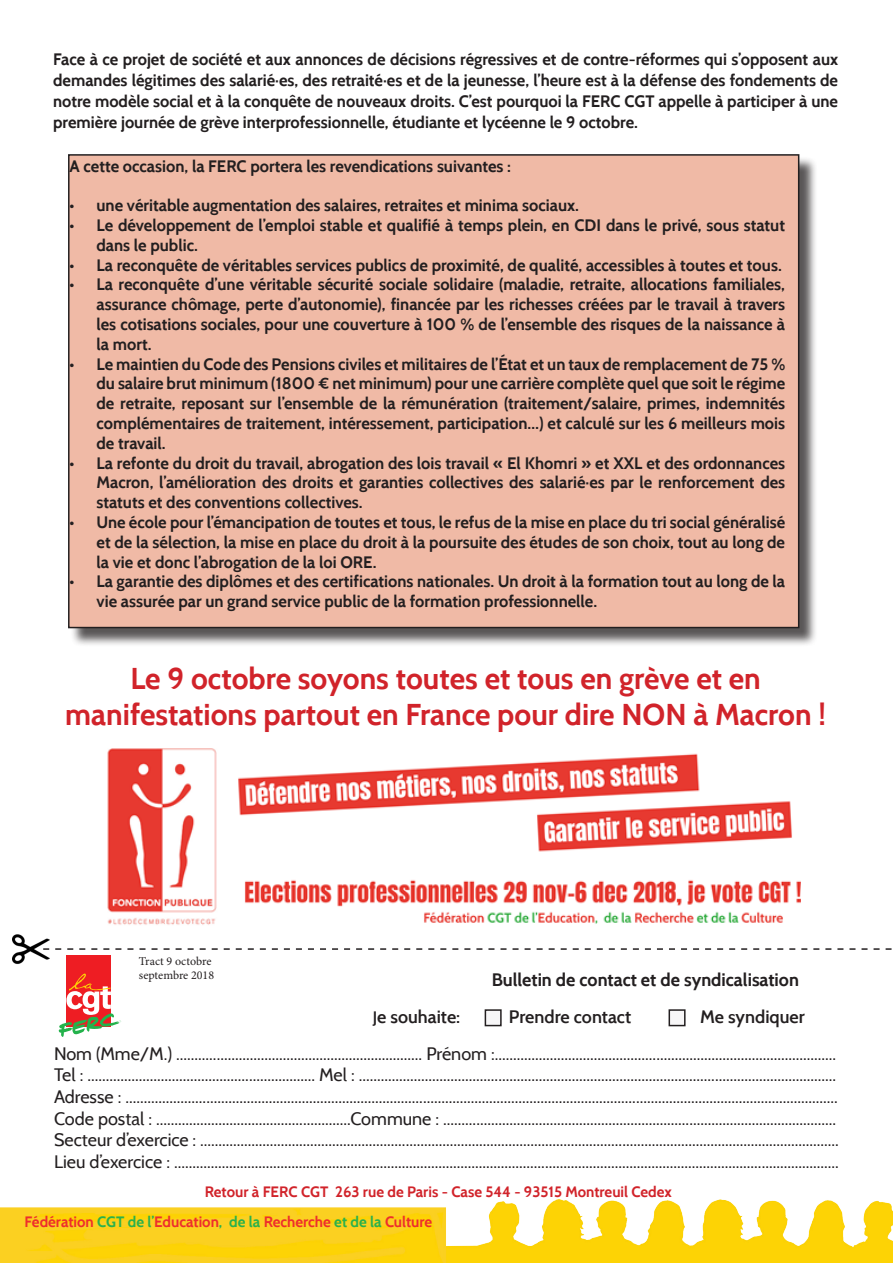
<style>
.page{position:relative;width:893px;height:1263px;background:#fff}
.page>*{position:absolute;margin:0;border:0;box-sizing:border-box;transform-origin:0 0}
.t1{font:700 30px/36px "Cabin";color:#d1232a;text-align:center}
.t2{font:18px "Cabin";color:#231f20}
.t3{font:700 18px "Cabin";color:#231f20}
.t4{font:600 18px "Cabin";color:#231f20}
.t5{font:700 16.5px/19.8px "Cabin";color:#231f20;text-align:justify}
.t6{font:700 15px "Cabin";color:#d1232a}
.t7{font:700 15px "Cabin";color:#ee2e2c}
.t8{font:12px "Minion Pro";color:#231f20}
.s1{font-size:16.5px}
.s2{color:#2bb14b}
</style>
<div class="page">
<img style="left:0;top:1199px;width:893px;height:64px">
<div style="left:67px;top:955px;width:44px;height:72px;background:#ee1d23"></div>
<svg style="left:59px;top:973px;width:62px;height:64px"></svg>
<div style="left:485px;top:1010px;width:16px;height:15px;background:#f7f6f7"></div>
<div style="left:485px;top:1009px;width:17px;height:17px;border:2px solid #231f20"></div>
<div style="left:669px;top:1010px;width:16px;height:15px;background:#f7f6f7"></div>
<div style="left:669px;top:1009px;width:17px;height:17px;border:2px solid #231f20"></div>
<svg style="left:49px;top:948px;width:842px;height:2px"></svg>
<img style="left:13px;top:934px;width:36px;height:30px">
<div style="left:70px;top:156px;width:748px;height:491px;background:#231f20;opacity:.75"></div>
<div style="left:69px;top:155px;width:730px;height:472px;background:#f0baa6"></div>
<div style="left:68px;top:154px;width:731px;height:474px;border:2px solid #231f20"></div>
<img style="left:107px;top:748px;width:693px;height:177px">
<p class="t5" style="left:53px;top:49px;width:786px;line-height:21px">Face à ce projet de société et aux annonces de décisions régressives et de contre-réformes qui s’opposent aux demandes légitimes des salarié·es, des retraité·es et de la jeunesse, l’heure est à la défense des fondements de notre modèle social et à la conquête de nouveaux droits. C’est pourquoi la FERC CGT appelle à participer à une première journée de grève interprofessionnelle, étudiante et lycéenne le 9 octobre.</p>
<p class="t5" style="left:70px;top:156px;width:443px">A cette occasion, la FERC portera les revendications suivantes :</p>
<p class="t5" style="left:70px;top:195px;width:511px">• une véritable augmentation des salaires, retraites et minima sociaux.</p>
<p class="t5" style="left:97px;top:215px;width:690px;text-indent:-27px">• Le développement de l’emploi stable et qualifié à temps plein, en CDI dans le privé, sous statut dans le public.</p>
<p class="t5" style="left:70px;top:255px;width:714px">• La reconquête de véritables services publics de proximité, de qualité, accessibles à toutes et tous.</p>
<p class="t5" style="left:97px;top:275px;width:690px;text-indent:-27px">• La reconquête d’une véritable sécurité sociale solidaire (maladie, retraite, allocations familiales, assurance chômage, perte d’autonomie), financée par les richesses créées par le travail à travers les cotisations sociales, pour une couverture à 100 % de l’ensemble des risques de la naissance à la mort.</p>
<p class="t5" style="left:97px;top:354px;width:690px;text-indent:-27px">• Le maintien du Code des Pensions civiles et militaires de l’État et un taux de remplacement de 75 % du salaire brut minimum (1800 € net minimum) pour une carrière complète quel que soit le régime de retraite, reposant sur l’ensemble de la rémunération (traitement/salaire, primes, indemnités complémentaires de traitement, intéressement, participation…) et calculé sur les 6 meilleurs mois de travail.</p>
<p class="t5" style="left:97px;top:453px;width:690px;text-indent:-27px">• La refonte du droit du travail, abrogation des lois travail « El Khomri » et XXL et des ordonnances Macron, l’amélioration des droits et garanties collectives des salarié·es par le renforcement des statuts et des conventions collectives.</p>
<p class="t5" style="left:97px;top:512px;width:690px;text-indent:-27px">• Une école pour l’émancipation de toutes et tous, le refus de la mise en place du tri social généralisé et de la sélection, la mise en place du droit à la poursuite des études de son choix, tout au long de la vie et donc l’abrogation de la loi ORE.</p>
<p class="t5" style="left:97px;top:572px;width:690px;text-indent:-27px">• La garantie des diplômes et des certifications nationales. Un droit à la formation tout au long de la vie assurée par un grand service public de la formation professionnelle.</p>
<p class="t1" style="left:65px;top:660px;width:762px">Le 9 octobre soyons toutes et tous en grève et en manifestations partout en France pour dire NON à Macron !</p>
<p class="t8" style="left:139px;top:953px;width:74px">Tract 9 octobre</p>
<p class="t8" style="left:139px;top:967px;width:77px">septembre 2018</p>
<p class="t3" style="left:492px;top:968px;width:309px">Bulletin de contact et de syndicalisation</p>
<p class="t4" style="left:373px;top:1006px;width:89px"><span class="s1">J</span>e souhaite:</p>
<p class="t4" style="left:509px;top:1006px;width:124px">Prendre contact</p>
<p class="t4" style="left:700px;top:1006px;width:106px">Me syndiquer</p>
<p class="t2" style="left:54px;top:1042px;width:784px">Nom (Mme/M.) ................................................................... Prénom :.............................................................................................</p>
<p class="t2" style="left:54px;top:1064px;width:784px">Tel : .............................................................. Mel : ..................................................................................................................................</p>
<p class="t2" style="left:54px;top:1086px;width:785px">Adresse : ..................................................................................................................................................................................................</p>
<p class="t2" style="left:54px;top:1107px;width:784px">Code postal : .....................................................Commune : ...........................................................................................................</p>
<p class="t2" style="left:54px;top:1129px;width:786px">Secteur d’exercice : ..............................................................................................................................................................................</p>
<p class="t2" style="left:54px;top:1150px;width:786px">Lieu d’exercice : .....................................................................................................................................................................................</p>
<p class="t6" style="left:205px;top:1183px;width:469px">Retour à FERC CGT 263 rue de Paris - Case 544 - 93515 Montreuil Cedex</p>
<p class="t7" style="left:25px;top:1212px;width:409px">Fédération <span class="s2">CGT de l’</span>Education<span class="s2">, de la</span> Recherche <span class="s2">et de la</span> Culture</p>
</div>
